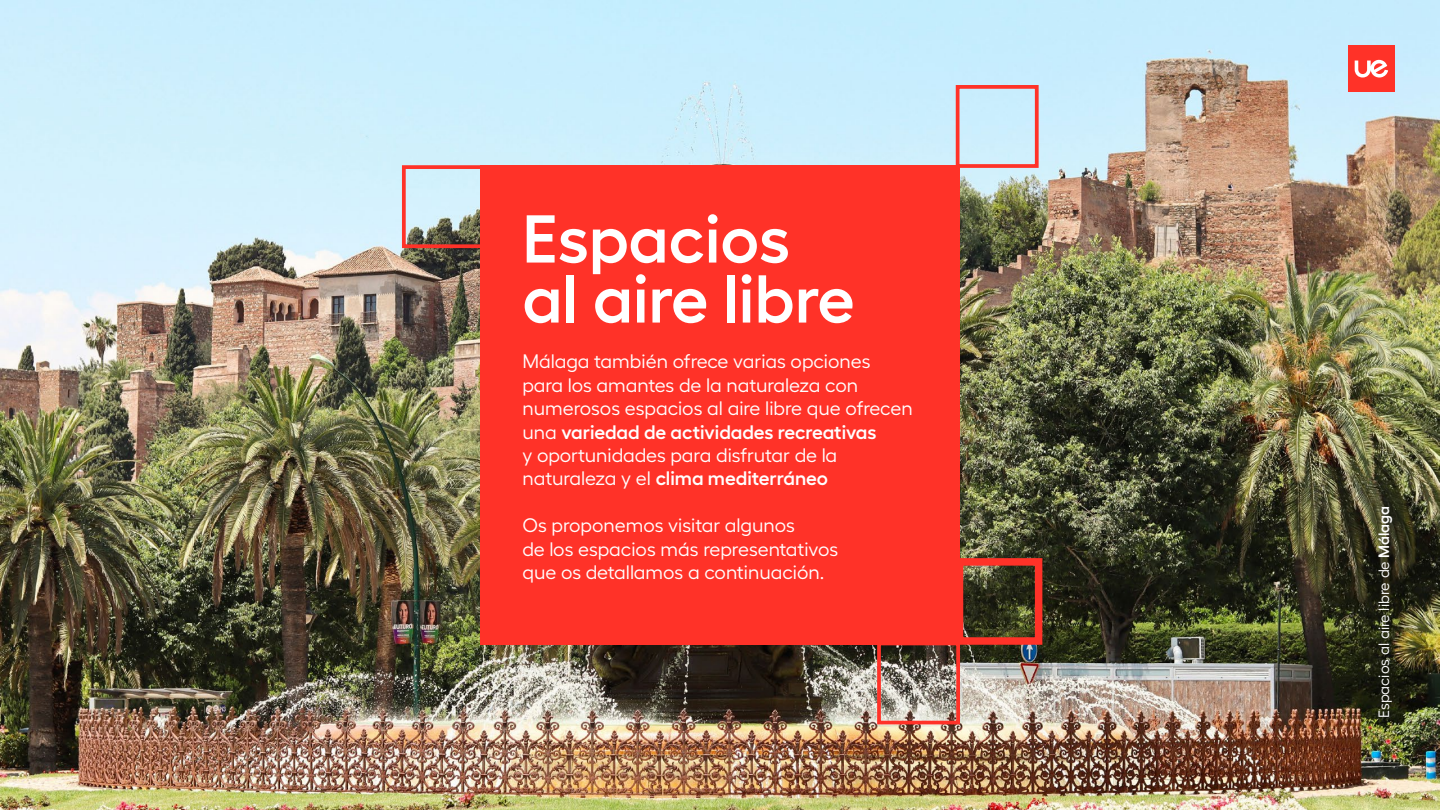
<style>
.page{position:relative;width:1440px;height:810px;background:#fff}
.page>*{position:absolute;margin:0;border:0;box-sizing:border-box;transform-origin:0 0}
.t1{font:600 67.5px/60px "Hellix";color:#fff}
.t2{font:19.5px/23.4px "Hellix";color:#fff}
.t3{font:15px "Hellix";color:#fff}
.s1{font-weight:600}
</style>
<div class="page">
<img style="left:0;top:0;width:1440px;height:810px">
<div style="left:956px;top:558px;width:86px;height:87px;border:8px solid #ff3228"></div>
<div style="left:402px;top:165px;width:83px;height:83px;border:4px solid #ff3228"></div>
<div style="left:956px;top:85px;width:83px;height:83px;border:4px solid #ff3228"></div>
<div style="left:877px;top:642px;width:83px;height:82px;border:4px solid #ff3228"></div>
<div style="left:480px;top:165px;width:480px;height:480px;background:#ff3228"></div>
<div style="left:1348px;top:45px;width:46px;height:46px;background:#ff3228"></div>
<svg style="left:1355px;top:59px;width:33px;height:19px"></svg>
<h1 class="t1" style="left:522px;top:202px;width:334px">Espacios al aire libre</h1>
<p class="t2" style="left:522px;top:348px;width:392px">Málaga también ofrece varias opciones para los amantes de la naturaleza con numerosos espacios al aire libre que ofrecen una <span class="s1">variedad de actividades recreativas<br></span>y oportunidades para disfrutar de la naturaleza y el <span class="s1">clima mediterráneo</span></p>
<p class="t2" style="left:522px;top:512px;width:318px">Os proponemos visitar algunos<br>de los espacios más representativos que os detallamos a continuación.</p>
<p class="t3" style="left:1372px;top:718px;width:214px;rotate:-90deg">Espacios al aire libre de <span class="s1">Málaga</span></p>
</div>
